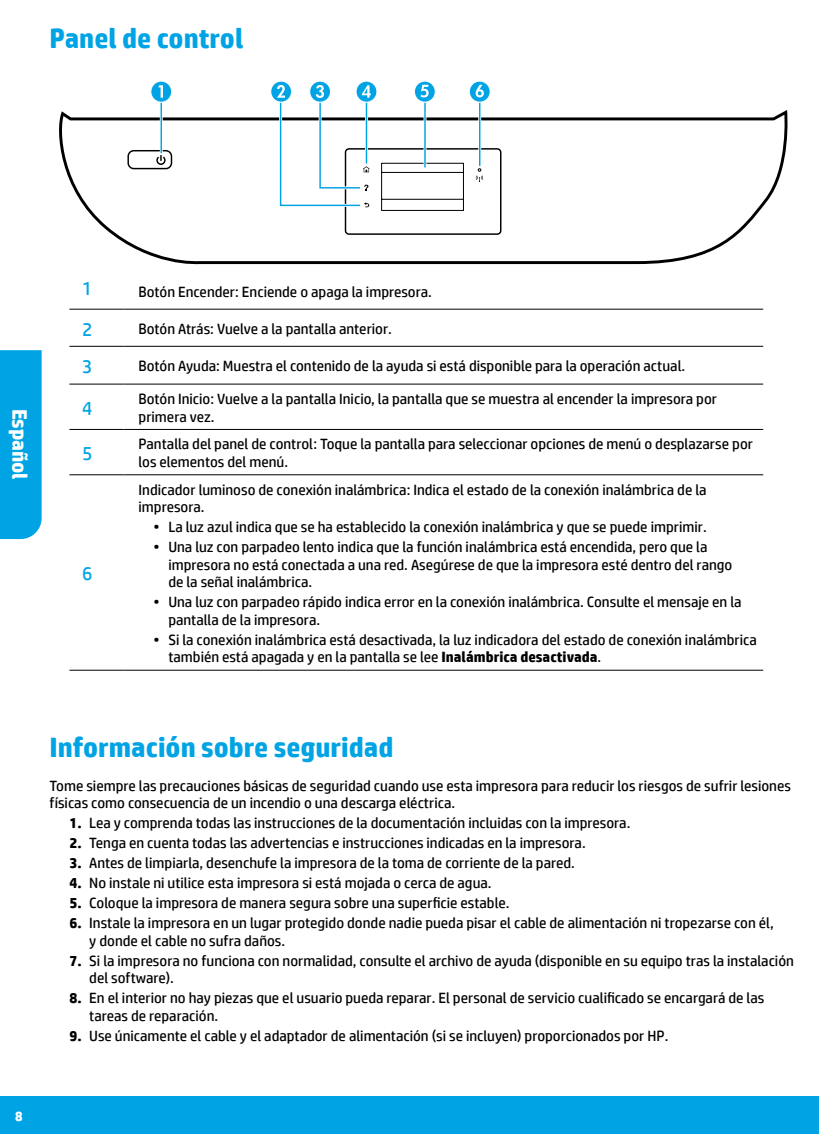
<style>
.page{position:relative;width:819px;height:1134px;background:#fff}
.page>*{position:absolute;margin:0;border:0;box-sizing:border-box;transform-origin:0 0}
.t1{font:700 28px "HP Simplified";color:#00a4e4}
.t2{font:700 21px "HP Simplified";color:#fff}
.t3{font:19.25px "HP Simplified";color:#00a4e4}
.t4{font:14.88px/17.5px "HP Simplified";color:#000}
.t5{font:700 14px "HP Simplified";color:#fff}
.s1{font-weight:700}
</style>
<div class="page">
<div style="left:0;top:1096px;width:819px;height:38px;background:#00a4e4"></div>
<div style="left:0;top:350px;width:42px;height:189px;background:#00a4e4"></div>
<hr style="left:69px;top:309px;width:54px;height:1px;background:#000">
<hr style="left:123px;top:309px;width:640px;height:1px;background:#000">
<hr style="left:69px;top:346px;width:54px;height:1px;background:#000">
<hr style="left:123px;top:346px;width:640px;height:1px;background:#000">
<hr style="left:69px;top:384px;width:54px;height:1px;background:#000">
<hr style="left:123px;top:384px;width:640px;height:1px;background:#000">
<hr style="left:69px;top:429px;width:54px;height:1px;background:#000">
<hr style="left:123px;top:429px;width:640px;height:1px;background:#000">
<hr style="left:69px;top:474px;width:54px;height:1px;background:#000">
<hr style="left:123px;top:474px;width:640px;height:1px;background:#000">
<hr style="left:69px;top:670px;width:54px;height:1px;background:#000">
<hr style="left:123px;top:670px;width:640px;height:1px;background:#000">
<svg style="left:59px;top:110px;width:729px;height:154px"></svg>
<div style="left:127px;top:150px;width:45px;height:19px;border:1px solid #000;border-radius:6px"></div>
<svg style="left:271px;top:81px;width:21px;height:21px"></svg>
<div style="left:270px;top:80px;width:22px;height:23px;border:1px solid #fff;border-radius:50%"></div>
<svg style="left:310px;top:81px;width:21px;height:21px"></svg>
<div style="left:309px;top:80px;width:22px;height:23px;border:1px solid #fff;border-radius:50%"></div>
<svg style="left:356px;top:81px;width:21px;height:21px"></svg>
<div style="left:355px;top:80px;width:23px;height:23px;border:1px solid #fff;border-radius:50%"></div>
<svg style="left:414px;top:81px;width:21px;height:21px"></svg>
<div style="left:414px;top:80px;width:22px;height:23px;border:1px solid #fff;border-radius:50%"></div>
<svg style="left:469px;top:81px;width:21px;height:21px"></svg>
<div style="left:469px;top:80px;width:22px;height:23px;border:1px solid #fff;border-radius:50%"></div>
<svg style="left:151px;top:81px;width:21px;height:21px"></svg>
<div style="left:150px;top:80px;width:22px;height:23px;border:1px solid #fff;border-radius:50%"></div>
<svg style="left:156px;top:85px;width:346px;height:151px"></svg>
<h1 class="t1" style="left:50px;top:20px;width:195px">Panel de control</h1>
<h2 class="t2" style="left:33px;top:409px;width:73px;rotate:90deg">Español</h2>
<p class="t3" style="left:82px;top:276px;width:12px">1</p>
<p class="t4" style="left:139px;top:283px;width:295px">Botón Encender: Enciende o apaga la impresora.</p>
<p class="t3" style="left:82px;top:316px;width:12px">2</p>
<p class="t4" style="left:139px;top:320px;width:255px">Botón Atrás: Vuelve a la pantalla anterior.</p>
<p class="t3" style="left:82px;top:354px;width:12px">3</p>
<p class="t4" style="left:139px;top:357px;width:548px">Botón Ayuda: Muestra el contenido de la ayuda si está disponible para la operación actual.</p>
<p class="t3" style="left:82px;top:395px;width:12px">4</p>
<p class="t4" style="left:139px;top:390px;width:580px">Botón Inicio: Vuelve a la pantalla Inicio, la pantalla que se muestra al encender la impresora por primera vez.</p>
<p class="t3" style="left:82px;top:441px;width:12px">5</p>
<p class="t4" style="left:139px;top:435px;width:616px">Pantalla del panel de control: Toque la pantalla para seleccionar opciones de menú o desplazarse por los elementos del menú.</p>
<p class="t3" style="left:82px;top:561px;width:12px">6</p>
<p class="t4" style="left:139px;top:481px;width:570px">Indicador luminoso de conexión inalámbrica: Indica el estado de la conexión inalámbrica de la impresora.</p>
<p class="t4" style="left:153px;top:518px;width:555px">• La luz azul indica que se ha establecido la conexión inalámbrica y que se puede imprimir.</p>
<p class="t4" style="left:168px;top:538px;width:566px;text-indent:-15px">• Una luz con parpadeo lento indica que la función inalámbrica está encendida, pero que la impresora no está conectada a una red. Asegúrese de que la impresora esté dentro del rango de la señal inalámbrica.</p>
<p class="t4" style="left:168px;top:593px;width:575px;text-indent:-15px">• Una luz con parpadeo rápido indica error en la conexión inalámbrica. Consulte el mensaje en la pantalla de la impresora.</p>
<p class="t4" style="left:168px;top:631px;width:590px;text-indent:-15px">• Si la conexión inalámbrica está desactivada, la luz indicadora del estado de conexión inalámbrica también está apagada y en la pantalla se lee <span class="s1">Inalámbrica desactivada</span>.</p>
<p class="t5" style="left:15px;top:1107px;width:9px">8</p>
<h1 class="t1" style="left:50px;top:729px;width:345px">Información sobre seguridad</h1>
<p class="t4" style="left:50px;top:777px;width:743px">Tome siempre las precauciones básicas de seguridad cuando use esta impresora para reducir los riesgos de sufrir lesiones físicas como consecuencia de un incendio o una descarga eléctrica.</p>
<p class="t4" style="left:69px;top:814px;width:563px"><span class="s1">1.</span> Lea y comprenda todas las instrucciones de la documentación incluidas con la impresora.</p>
<p class="t4" style="left:69px;top:834px;width:518px"><span class="s1">2.</span> Tenga en cuenta todas las advertencias e instrucciones indicadas en la impresora.</p>
<p class="t4" style="left:69px;top:854px;width:507px"><span class="s1">3.</span> Antes de limpiarla, desenchufe la impresora de la toma de corriente de la pared.</p>
<p class="t4" style="left:69px;top:874px;width:424px"><span class="s1">4.</span> No instale ni utilice esta impresora si está mojada o cerca de agua.</p>
<p class="t4" style="left:69px;top:894px;width:441px"><span class="s1">5.</span> Coloque la impresora de manera segura sobre una superficie estable.</p>
<p class="t4" style="left:89px;top:914px;width:686px;text-indent:-20px"><span class="s1">6.</span> Instale la impresora en un lugar protegido donde nadie pueda pisar el cable de alimentación ni tropezarse con él, y donde el cable no sufra daños.</p>
<p class="t4" style="left:89px;top:952px;width:706px;text-indent:-20px"><span class="s1">7.</span> Si la impresora no funciona con normalidad, consulte el archivo de ayuda (disponible en su equipo tras la instalación del software).</p>
<p class="t4" style="left:89px;top:989px;width:677px;text-indent:-20px"><span class="s1">8.</span> En el interior no hay piezas que el usuario pueda reparar. El personal de servicio cualificado se encargará de las tareas de reparación.</p>
<p class="t4" style="left:69px;top:1027px;width:600px"><span class="s1">9.</span> Use únicamente el cable y el adaptador de alimentación (si se incluyen) proporcionados por HP.</p>
</div>
